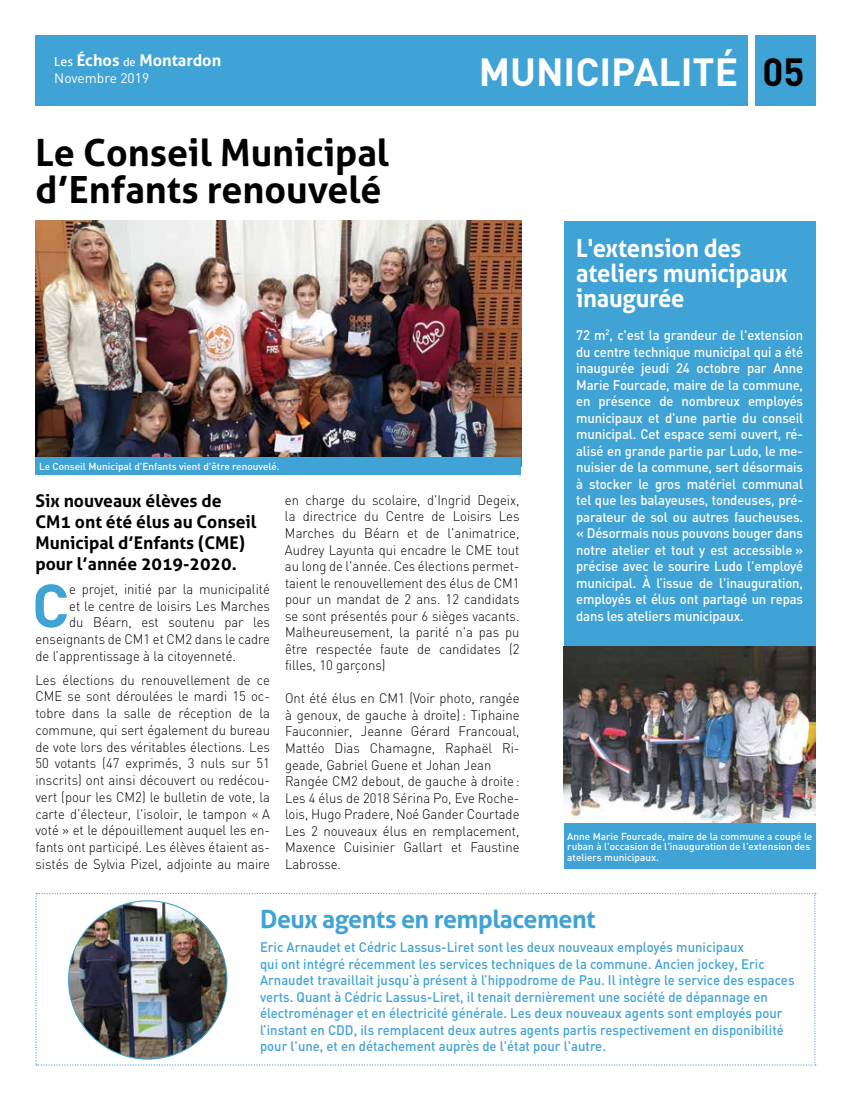
<style>
.page{position:relative;width:851px;height:1099px;background:#fff}
.page>*{position:absolute;margin:0;border:0;box-sizing:border-box;transform-origin:0 0}
.t1{font:700 60.12px "DIN";color:#40a3d5}
.t2{font:700 38.75px "DIN";color:#fff}
.t3{font:700 37.5px/37.5px "Aller";color:#000}
.t4{font:700 25px/25px "Aller";letter-spacing:-.01em;color:#fff;scale:.95 1}
.t5{font:700 25px "Aller";letter-spacing:-.02em;color:#40a3d5}
.t6{font:700 17.5px/21.2px "Aller";color:#000}
.t7{font:700 16.25px "Aller";color:#fff}
.t8{font:300 13.75px/16.5px "DIN";color:#000;text-align:justify;scale:.95 1}
.t9{font:500 13.75px/16.5px "DIN";letter-spacing:-.01em;color:#fff;text-align:justify;scale:.95 1}
.t10{font:500 13.75px/16.5px "DIN";color:#40a3d5;scale:.95 1}
.t11{font:13.75px "DIN";color:#fff}
.t12{font:500 10px/10.6px "DIN";color:#fff}
.s1{font-weight:400;font-size:12.5px}
.s2{font-weight:400;font-size:11.25px}
.s3{color:#000}
</style>
<div class="page">
<div style="left:563px;top:221px;width:252px;height:625px;background:#40a3d5"></div>
<div style="left:35px;top:35px;width:713px;height:71px;background:#40a3d5"></div>
<div style="left:755px;top:35px;width:60px;height:71px;background:#40a3d5"></div>
<img style="left:563px;top:646px;width:252px;height:177px">
<img style="left:35px;top:221px;width:486px;height:236px">
<div style="left:35px;top:457px;width:486px;height:18px;background:#40a3d5"></div>
<div style="left:563px;top:823px;width:252px;height:45px;background:#40a3d5"></div>
<svg style="left:35px;top:893px;width:780px;height:172px"></svg>
<img style="left:69px;top:900px;width:158px;height:159px;border-radius:79px">
<p class="t7" style="left:54px;top:50px;width:168px"><span class="s1">Les</span> Échos <span class="s2">de</span> Montardon</p>
<p class="t11" style="left:54px;top:69px;width:96px">Novembre 2019</p>
<h3 class="t3" style="left:35px;top:134px;width:355px">Le Conseil Municipal d’Enfants renouvelé</h3>
<h2 class="t2" style="left:478px;top:47px;width:327px">MUNICIPALITÉ <span class="s3">05</span></h2>
<p class="t12" style="left:39px;top:461px;width:242px">Le Conseil Municipal d'Enfants vient d'être renouvelé.</p>
<p class="t6" style="left:35px;top:490px;width:223px">Six nouveaux élèves de<br>CM1 ont été élus au Conseil<br>Municipal d’Enfants (CME) pour l’année 2019-2020.</p>
<h1 class="t1" style="left:32px;top:566px;width:39px">C</h1>
<p class="t8" style="left:69px;top:581px;width:213px">e projet, initié par la municipalité</p>
<p class="t8" style="left:69px;top:597px;width:213px">et le centre de loisirs Les Marches</p>
<p class="t8" style="left:69px;top:614px;width:213px">du Béarn, est soutenu par les</p>
<p class="t8" style="left:35px;top:630px;width:248px">enseignants de CM1 et CM2 dans le cadre</p>
<p class="t8" style="left:35px;top:647px;width:213px">de l’apprentissage à la citoyenneté.</p>
<p class="t8" style="left:35px;top:671px;width:248px">Les élections du renouvellement de ce CME se sont déroulées le mardi 15 oc&shy;tobre dans la salle de réception de la commune, qui sert également du bureau de vote lors des véritables élections. Les 50 votants (47 exprimés, 3 nuls sur 51 inscrits) ont ainsi découvert ou redécou&shy;vert (pour les CM2) le bulletin de vote, la carte d’électeur, l'isoloir, le tampon « A voté » et le dépouillement auquel les en&shy;fants ont participé. Les élèves étaient as&shy;sistés de Sylvia Pizel, adjointe au maire</p>
<p class="t8" style="left:285px;top:491px;width:248px">en charge du scolaire, d'Ingrid Degeix, la directrice du Centre de Loisirs Les Marches du Béarn et de l'animatrice, Audrey Layunta qui encadre le CME tout au long de l'année. Ces élections permet&shy;taient le renouvellement des élus de CM1 pour un mandat de 2 ans. 12 candidats se sont présentés pour 6 sièges vacants.<br>Malheureusement, la parité n'a pas pu être respectée faute de candidates (2 filles, 10 garçons)</p>
<p class="t8" style="left:285px;top:690px;width:248px;text-align:left">Ont été élus en CM1 (Voir photo, rangée à genoux, de gauche à droite): Tiphaine Fauconnier, Jeanne Gérard Francoual, Mattéo Dias Chamagne, Raphaël Ri&shy;geade, Gabriel Guene et Johan Jean Rangée CM2 debout, de gauche à droite:<br>Les 4 élus de 2018 Sérina Po, Eve Roche&shy;lois, Hugo Pradere, Noé Gander Courtade Les 2 nouveaux élus en remplacement, Maxence Cuisinier Gallart et Faustine Labrosse.</p>
<h3 class="t4" style="left:576px;top:235px;width:224px">L'extension des ateliers municipaux inaugurée</h3>
<p class="t9" style="left:576px;top:326px;width:240px">72 m<sup>2</sup>, c'est la grandeur de l'extension du centre technique municipal qui a été inaugurée jeudi 24 octobre par Anne Marie Fourcade, maire de la commune, en présence de nombreux employés municipaux et d'une partie du conseil municipal. Cet espace semi ouvert, ré&shy;alisé en grande partie par Ludo, le me&shy;nuisier de la commune, sert désormais à stocker le gros matériel communal tel que les balayeuses, tondeuses, pré&shy;parateur de sol ou autres faucheuses. « Désormais nous pouvons bouger dans notre atelier et tout y est accessible » précise avec le sourire Ludo l'employé municipal. À l’issue de l'inauguration, employés et élus ont partagé un repas dans les ateliers municipaux.</p>
<p class="t12" style="left:567px;top:830px;width:246px">Anne Marie Fourcade, maire de la commune a coupé le ruban à l'occasion de l'inauguration de l'extension des ateliers municipaux.</p>
<h3 class="t5" style="left:260px;top:904px;width:337px">Deux agents en remplacement</h3>
<p class="t10" style="left:260px;top:938px;width:564px">Eric Arnaudet et Cédric Lassus-Liret sont les deux nouveaux employés municipaux<br>qui ont intégré récemment les services techniques de la commune. Ancien jockey, Eric Arnaudet travaillait jusqu’à présent à l’hippodrome de Pau. Il intègre le service des espaces verts. Quant à Cédric Lassus-Liret, il tenait dernièrement une société de dépannage en électroménager et en électricité générale. Les deux nouveaux agents sont employés pour l’instant en CDD, ils remplacent deux autres agents partis respectivement en disponibilité pour l'une, et en détachement auprès de l'état pour l'autre.</p>
</div>
